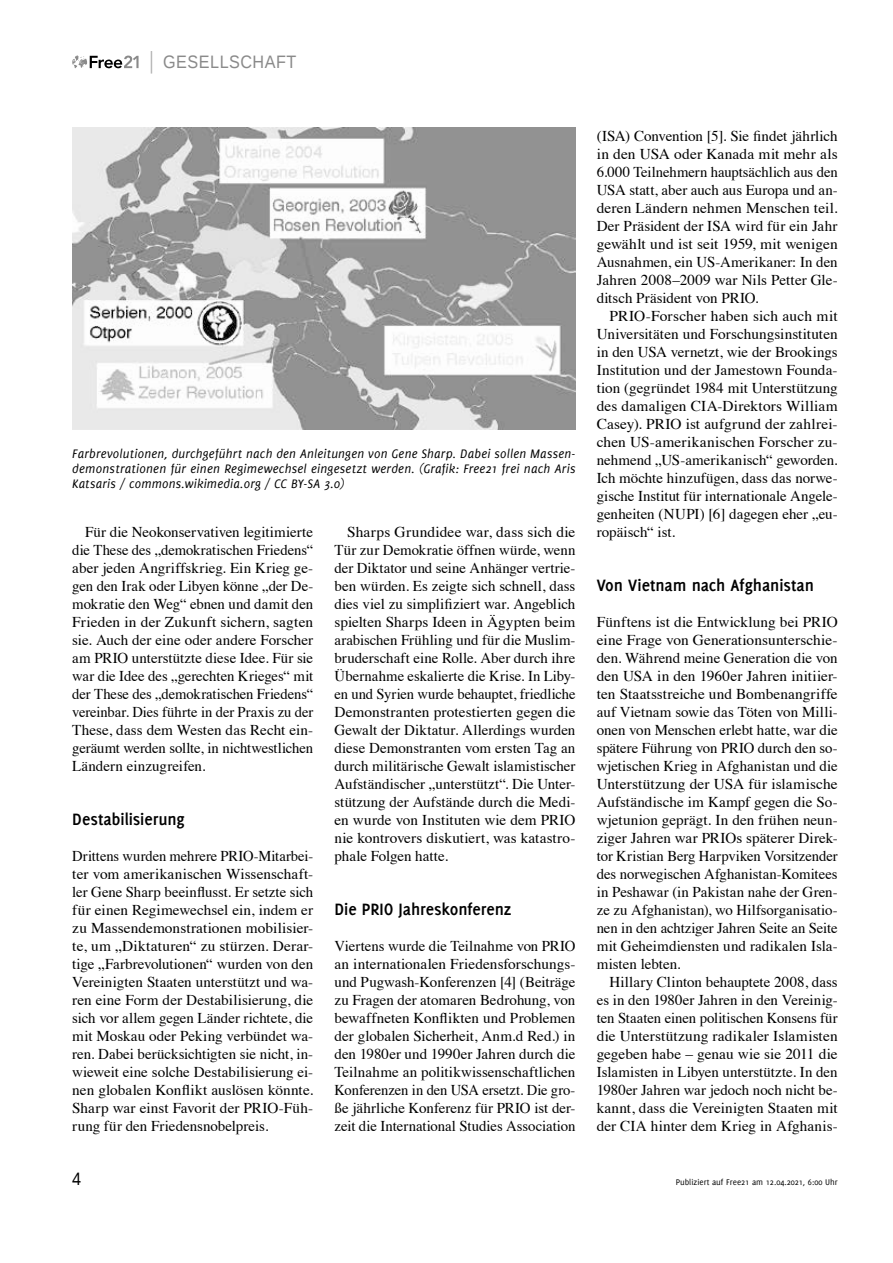
<style>
.page{position:relative;width:893px;height:1263px;background:#fff}
.page>*{position:absolute;margin:0;border:0;box-sizing:border-box;transform-origin:0 0}
.t1{font:700 18px "Delicious";letter-spacing:-.005em;color:#000}
.t2{font:18px "Liberation Sans";letter-spacing:.03em;color:#8a8a8a;scale:.9 1}
.t3{font:18px "Liberation Sans";color:#000;scale:.9 1}
.t4{font:15px/18px "Times";color:#000;text-align:justify}
.t5{font:italic 13.5px/15px "Delicious";letter-spacing:.015em;color:#000;text-align:justify}
.t6{font:9px "Delicious";color:#000}
</style>
<div class="page">
<svg style="left:72px;top:55px;width:67px;height:13px"></svg>
<svg style="left:151px;top:51px;width:1px;height:23px"></svg>
<img style="left:72px;top:128px;width:503px;height:301px">
<p class="t2" style="left:163px;top:52px;width:149px">GESELLSCHAFT</p>
<p class="t5" style="left:72px;top:446px;width:505px">Farbrevolutionen, durchgeführt nach den Anleitungen von Gene Sharp. Dabei sollen Massen&shy;demonstrationen für einen Regimewechsel eingesetzt werden. (Grafik: Free21 frei nach Aris Katsaris / commons.wikimedia.org / CC BY-SA 3.0)</p>
<p class="t4" style="left:72px;top:522px;width:242px;text-indent:13px">Für die Neokonservativen legitimierte die These des „demokratischen Friedens“ aber jeden Angriffskrieg. Ein Krieg ge&shy;gen den Irak oder Libyen könne „der De&shy;mokratie den Weg“ ebnen und damit den Frieden in der Zukunft sichern, sagten sie. Auch der eine oder andere Forscher am PRIO unterstützte diese Idee. Für sie war die Idee des „gerechten Krieges“ mit der These des „demokratischen Friedens“ vereinbar. Dies führte in der Praxis zu der These, dass dem Westen das Recht ein&shy;geräumt werden sollte, in nichtwestlichen Ländern einzugreifen.</p>
<p class="t1" style="left:72px;top:809px;width:114px">Destabilisierung</p>
<p class="t4" style="left:72px;top:846px;width:242px">Drittens wurden mehrere PRIO-Mitarbei&shy;ter vom amerikanischen Wissenschaft&shy;ler Gene Sharp beeinflusst. Er setzte sich für einen Regimewechsel ein, indem er zu Massendemonstrationen mobilisier&shy;te, um „Diktaturen“ zu stürzen. Derar&shy;tige „Farbrevolutionen“ wurden von den Vereinigten Staaten unterstützt und wa&shy;ren eine Form der Destabilisierung, die sich vor allem gegen Länder richtete, die mit Moskau oder Peking verbündet wa&shy;ren. Dabei berücksichtigten sie nicht, in&shy;wieweit eine solche Destabilisierung ei&shy;nen globalen Konflikt auslösen könnte.<br>Sharp war einst Favorit der PRIO-Füh&shy;rung für den Friedensnobelpreis.</p>
<p class="t4" style="left:334px;top:522px;width:242px;text-indent:13px">Sharps Grundidee war, dass sich die Tür zur Demokratie öffnen würde, wenn der Diktator und seine Anhänger vertrie&shy;ben würden. Es zeigte sich schnell, dass dies viel zu simplifiziert war. Angeblich spielten Sharps Ideen in Ägypten beim arabischen Frühling und für die Muslim&shy;bruderschaft eine Rolle. Aber durch ihre Übernahme eskalierte die Krise. In Liby&shy;en und Syrien wurde behauptet, friedliche Demonstranten protestierten gegen die Gewalt der Diktatur. Allerdings wurden diese Demonstranten vom ersten Tag an durch militärische Gewalt islamistischer Aufständischer „unterstützt“. Die Unter&shy;stützung der Aufstände durch die Medi&shy;en wurde von Instituten wie dem PRIO nie kontrovers diskutiert, was katastro&shy;phale Folgen hatte.</p>
<p class="t1" style="left:334px;top:899px;width:178px">Die PRIO Jahreskonferenz</p>
<p class="t4" style="left:334px;top:936px;width:242px">Viertens wurde die Teilnahme von PRIO an internationalen Friedensforschungs&shy;und Pugwash-Konferenzen [4] (Beiträge zu Fragen der atomaren Bedrohung, von bewaffneten Konflikten und Problemen der globalen Sicherheit, Anm.d Red.) in den 1980er und 1990er Jahren durch die Teilnahme an politikwissenschaftlichen Konferenzen in den USA ersetzt. Die gro&shy;ße jährliche Konferenz für PRIO ist der&shy;zeit die International Studies Association</p>
<p class="t4" style="left:597px;top:126px;width:243px">(ISA) Convention [5]. Sie findet jährlich in den USA oder Kanada mit mehr als 6.000 Teilnehmern hauptsächlich aus den USA statt, aber auch aus Europa und an&shy;deren Ländern nehmen Menschen teil.<br>Der Präsident der ISA wird für ein Jahr gewählt und ist seit 1959, mit wenigen Ausnahmen, ein US-Amerikaner: In den Jahren 2008–2009 war Nils Petter Gle&shy;ditsch Präsident von PRIO.</p>
<p class="t4" style="left:597px;top:306px;width:242px;text-indent:13px">PRIO-Forscher haben sich auch mit Universitäten und Forschungsinstituten in den USA vernetzt, wie der Brookings Institution und der Jamestown Founda&shy;tion (gegründet 1984 mit Unterstützung des damaligen CIA-Direktors William Casey). PRIO ist aufgrund der zahlrei&shy;chen US-amerikanischen Forscher zu&shy;nehmend „US-amerikanisch“ geworden.<br>Ich möchte hinzufügen, dass das norwe&shy;gische Institut für internationale Angele&shy;genheiten (NUPI) [6] dagegen eher „eu&shy;ropäisch“ ist.</p>
<p class="t1" style="left:597px;top:575px;width:219px">Von Vietnam nach Afghanistan</p>
<p class="t4" style="left:597px;top:612px;width:242px">Fünftens ist die Entwicklung bei PRIO eine Frage von Generationsunterschie&shy;den. Während meine Generation die von den USA in den 1960er Jahren initiier&shy;ten Staatsstreiche und Bombenangriffe auf Vietnam sowie das Töten von Milli&shy;onen von Menschen erlebt hatte, war die spätere Führung von PRIO durch den so&shy;wjetischen Krieg in Afghanistan und die Unterstützung der USA für islamische Aufständische im Kampf gegen die So&shy;wjetunion geprägt. In den frühen neun&shy;ziger Jahren war PRIOs späterer Direk&shy;tor Kristian Berg Harpviken Vorsitzender des norwegischen Afghanistan-Komitees in Peshawar (in Pakistan nahe der Gren&shy;ze zu Afghanistan), wo Hilfsorganisatio&shy;nen in den achtziger Jahren Seite an Seite mit Geheimdiensten und radikalen Isla&shy;misten lebten.</p>
<p class="t4" style="left:597px;top:972px;width:242px;text-indent:13px">Hillary Clinton behauptete 2008, dass es in den 1980er Jahren in den Vereinig&shy;ten Staaten einen politischen Konsens für die Unterstützung radikaler Islamisten gegeben habe – genau wie sie 2011 die Islamisten in Libyen unterstützte. In den 1980er Jahren war jedoch noch nicht be&shy;kannt, dass die Vereinigten Staaten mit der CIA hinter dem Krieg in Afghanis-</p>
<p class="t3" style="left:72px;top:1169px;width:12px">4</p>
<p class="t6" style="left:676px;top:1177px;width:163px">Publiziert auf Free21 am 12.04.2021, 6:00 Uhr</p>
</div>
